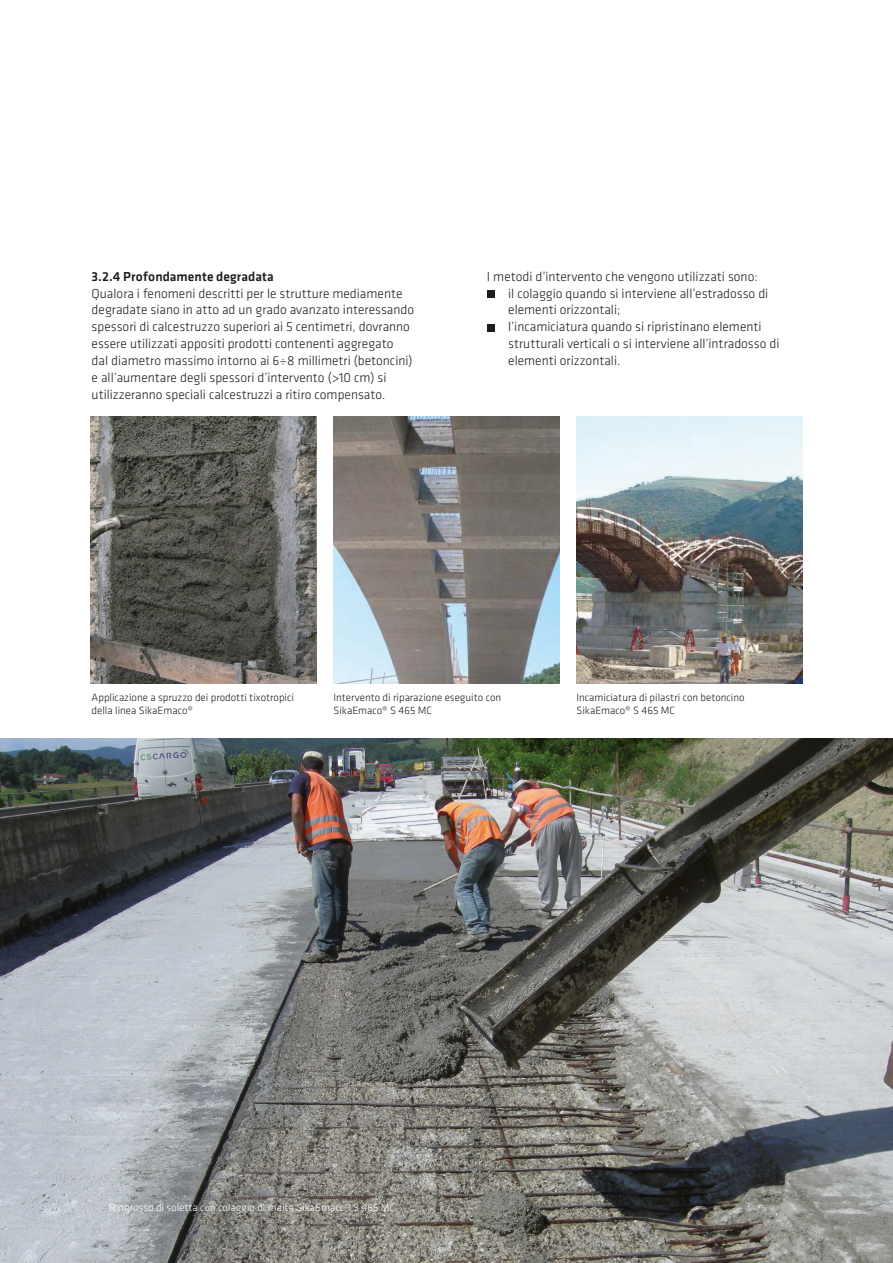
<style>
.page{position:relative;width:893px;height:1263px;background:#fff}
.page>*{position:absolute;margin:0;border:0;box-sizing:border-box;transform-origin:0 0}
.t1{font:300 13.5px/17px "Klavika";color:#1d1d1b}
._06_Text{font:500 13.5px "Klavika";letter-spacing:.01em;color:#1d1d1b}
.t2{font:300 10.95px "Klavika";color:#1d1d1b}
.t3{font:300 10.95px "Klavika";color:#fff}
</style>
<div class="page">
<img style="left:91px;top:417px;width:226px;height:266px">
<img style="left:576px;top:417px;width:226px;height:266px">
<img style="left:333px;top:417px;width:226px;height:266px">
<img style="left:0;top:738px;width:893px;height:525px">
<div style="left:487px;top:290px;width:8px;height:8px;background:#1d1d1b"></div>
<div style="left:487px;top:324px;width:8px;height:7px;background:#1d1d1b"></div>
<p class="_06_Text" style="left:92px;top:267px;width:184px">3.2.4 Profondamente degradata</p>
<p class="t1" style="left:92px;top:284px;width:324px">Qualora i fenomeni descritti per le strutture mediamente degradate siano in atto ad un grado avanzato interessando spessori di calcestruzzo superiori ai 5 centimetri, dovranno essere utilizzati appositi prodotti contenenti aggregato<br>dal diametro massimo intorno ai 6÷8 millimetri (betoncini) e all’aumentare degli spessori d’intervento (&gt;10 cm) si utilizzeranno speciali calcestruzzi a ritiro compensato.</p>
<p class="t1" style="left:487px;top:267px;width:272px">I metodi d’intervento che vengono utilizzati sono:</p>
<p class="t1" style="left:508px;top:284px;width:262px">il colaggio quando si interviene all’estradosso di elementi orizzontali;</p>
<p class="t1" style="left:508px;top:318px;width:273px">l’incamiciatura quando si ripristinano elementi strutturali verticali o si interviene all’intradosso di elementi orizzontali.</p>
<p class="t2" style="left:92px;top:690px;width:204px">Applicazione a spruzzo dei prodotti tixotropici</p>
<p class="t2" style="left:92px;top:704px;width:103px">della linea SikaEmaco®</p>
<p class="t2" style="left:333px;top:690px;width:169px">Intervento di riparazione eseguito con</p>
<p class="t2" style="left:333px;top:704px;width:100px">SikaEmaco® S 465 MC</p>
<p class="t2" style="left:576px;top:690px;width:170px">Incamiciatura di pilastri con betoncino</p>
<p class="t2" style="left:576px;top:704px;width:100px">SikaEmaco® S 465 MC</p>
<p class="t3" style="left:109px;top:1201px;width:287px">Ringrosso di soletta con colaggio di malta SikaEmaco® S 465 MC</p>
</div>
